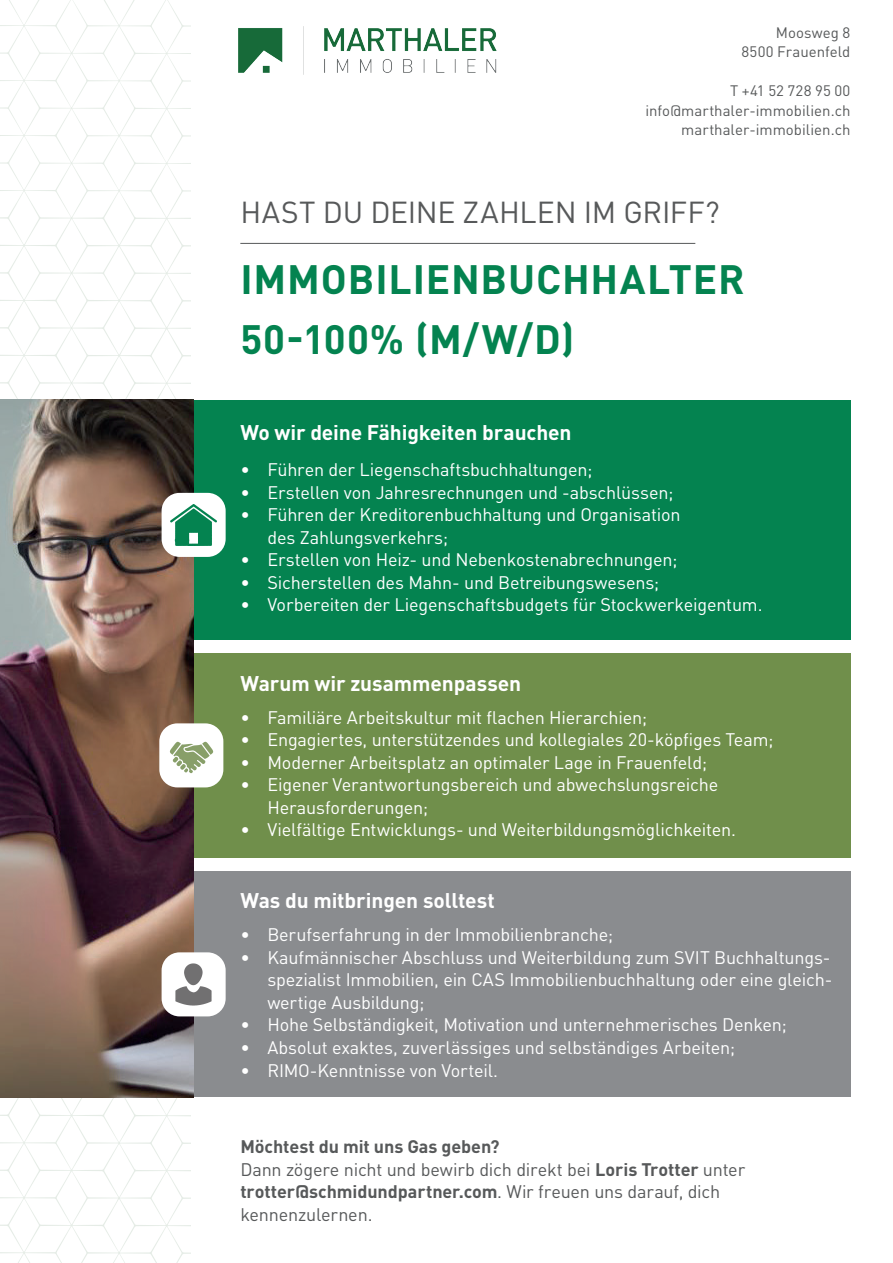
<style>
.page{position:relative;width:893px;height:1263px;background:#fff}
.page>*{position:absolute;margin:0;border:0;box-sizing:border-box;transform-origin:0 0}
.t1{font:700 40.5px/60px "DINOT";letter-spacing:.02em;color:#048350}
.t2{font:30px "DINOT";letter-spacing:-.005em;color:#57595a}
.t3{font:700 21px "DINOT";letter-spacing:-.01em;color:#fff}
.t4{font:18px/22.5px "DINOT";letter-spacing:-.01em;color:#fff}
.t5{font:18px/22.5px "DINOT";letter-spacing:-.01em;color:#57595a}
.t6{font:15px/19.5px "DINOT";color:#57595a;text-align:right}
.s1{font-weight:700}
</style>
<div class="page">
<svg style="left:0;top:0;width:191px;height:400px"></svg>
<svg style="left:0;top:1097px;width:191px;height:166px"></svg>
<div style="left:194px;top:400px;width:656px;height:239px;background:#048350"></div>
<div style="left:194px;top:653px;width:656px;height:205px;background:#708f4b"></div>
<div style="left:194px;top:872px;width:656px;height:225px;background:#8a8c8f"></div>
<hr style="left:240px;top:243px;width:455px;height:1px;background:#57595a">
<img style="left:0;top:400px;width:194px;height:697px">
<div style="left:162px;top:493px;width:64px;height:64px;background:#fff;border-radius:18px"></div>
<img style="left:171px;top:504px;width:46px;height:42px">
<div style="left:159px;top:723px;width:64px;height:64px;background:#fff;border-radius:18px"></div>
<img style="left:169px;top:741px;width:45px;height:33px">
<div style="left:162px;top:952px;width:64px;height:64px;background:#fff;border-radius:18px"></div>
<img style="left:167px;top:957px;width:54px;height:54px">
<img style="left:238px;top:26px;width:258px;height:48px">
<p class="t6" style="left:741px;top:22px;width:110px">Moosweg 8<br>8500 Frauenfeld</p>
<p class="t6" style="left:645px;top:80px;width:207px">T +41 52 728 95 00 info@marthaler-immobilien.ch marthaler-immobilien.ch</p>
<h2 class="t2" style="left:240px;top:192px;width:481px">HAST DU DEINE ZAHLEN IM GRIFF?</h2>
<h1 class="t1" style="left:240px;top:248px;width:506px">IMMOBILIENBUCHHALTER<br>50-100% (M/W/D)</h1>
<p class="t3" style="left:240px;top:418px;width:333px">Wo wir deine Fähigkeiten brauchen</p>
<p class="t4" style="left:240px;top:458px;width:353px">• Führen der Liegenschaftsbuchhaltungen;</p>
<p class="t4" style="left:240px;top:480px;width:435px">• Erstellen von Jahresrechnungen und -abschlüssen;</p>
<p class="t4" style="left:267px;top:503px;width:415px;text-indent:-27px">• Führen der Kreditorenbuchhaltung und Organisation des Zahlungsverkehrs;</p>
<p class="t4" style="left:240px;top:548px;width:439px">• Erstellen von Heiz- und Nebenkostenabrechnungen;</p>
<p class="t4" style="left:240px;top:570px;width:420px">• Sicherstellen des Mahn- und Betreibungswesens;</p>
<p class="t4" style="left:240px;top:593px;width:524px">• Vorbereiten der Liegenschaftsbudgets für Stockwerkeigentum.</p>
<p class="t3" style="left:240px;top:669px;width:282px">Warum wir zusammenpassen</p>
<p class="t4" style="left:240px;top:705px;width:408px">• Familiäre Arbeitskultur mit flachen Hierarchien;</p>
<p class="t4" style="left:240px;top:728px;width:534px">• Engagiertes, unterstützendes und kollegiales 20-köpfiges Team;</p>
<p class="t4" style="left:240px;top:750px;width:468px">• Moderner Arbeitsplatz an optimaler Lage in Frauenfeld;</p>
<p class="t4" style="left:267px;top:773px;width:452px;text-indent:-27px">• Eigener Verantwortungsbereich und abwechslungsreiche<br>Herausforderungen;</p>
<p class="t4" style="left:240px;top:818px;width:497px">• Vielfältige Entwicklungs- und Weiterbildungsmöglichkeiten.</p>
<p class="t3" style="left:240px;top:886px;width:256px">Was du mitbringen solltest</p>
<p class="t4" style="left:240px;top:923px;width:374px">• Berufserfahrung in der Immobilienbranche;</p>
<p class="t4" style="left:267px;top:945px;width:567px;text-align:justify;text-indent:-27px">• Kaufmännischer Abschluss und Weiterbildung zum SVIT Buchhaltungs&shy;spezialist Immobilien, ein CAS Immobilienbuchhaltung oder eine gleich&shy;wertige Ausbildung;</p>
<p class="t4" style="left:240px;top:1013px;width:548px">• Hohe Selbständigkeit, Motivation und unternehmerisches Denken;</p>
<p class="t4" style="left:240px;top:1035px;width:496px">• Absolut exaktes, zuverlässiges und selbständiges Arbeiten;</p>
<p class="t4" style="left:240px;top:1058px;width:259px">• RIMO-Kenntnisse von Vorteil.</p>
<p class="t5" style="left:240px;top:1135px;width:506px"><span class="s1">Möchtest du mit uns Gas geben?<br></span>Dann zögere nicht und bewirb dich direkt bei <span class="s1">Loris Trotter</span> unter <span class="s1">trotter@schmidundpartner.com</span>. Wir freuen uns darauf, dich kennenzulernen.</p>
</div>
